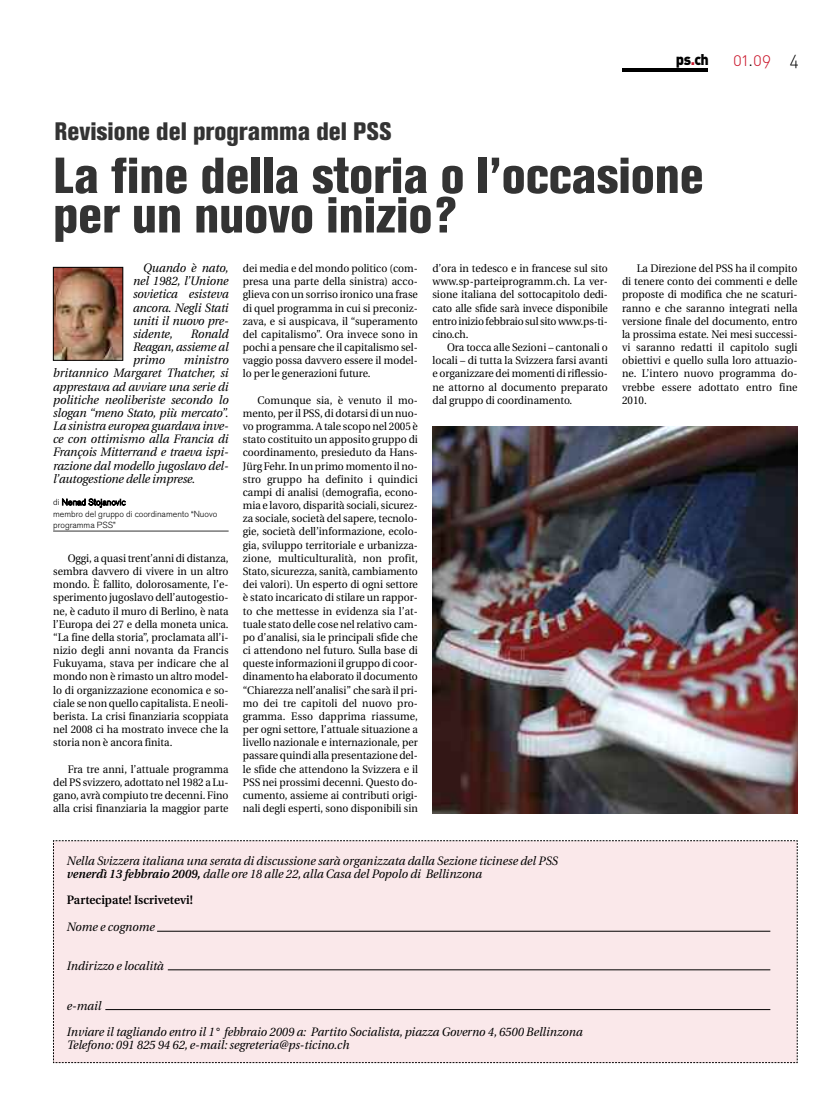
<style>
.page{position:relative;width:833px;height:1117px;background:#fff}
.page>*{position:absolute;margin:0;border:0;box-sizing:border-box;transform-origin:0 0}
.t1{font:800 condensed 50px/39.5px "Akzidenz Grotesk BE";color:#333}
.t2{font:800 condensed 25px "Akzidenz Grotesk BE";color:#333}
.t3{font:17.88px "DIN Light Alternate";color:#ca162b;scale:.96 1}
.t4{font:900 15.38px "DIN";color:#000;scale:.95 1}
.t5{font:italic 12.25px/13.1px "Utopia";color:#000;text-align:justify;scale:.96 1}
.t6{font:600 12.25px "Utopia";color:#000;scale:.96 1}
.t7{font:11px/13.1px "Utopia";color:#000;text-align:justify;scale:.95 1}
.t8{font:300 8.75px/11.4px "Akzidenz Grotesk BE";color:#000}
.s1{color:#ca162b}
.s2{color:#000}
.s3{font-weight:600}
</style>
<div class="page">
<div style="left:53px;top:840px;width:745px;height:222px;background:#fae8ea"></div>
<hr style="left:157px;top:930px;width:613px;height:1px;background:#000">
<hr style="left:622px;top:68px;width:86px;height:4px;background:#000">
<hr style="left:53px;top:530px;width:176px;height:1px;background:#333">
<img style="left:55px;top:269px;width:66px;height:89px">
<div style="left:53px;top:267px;width:70px;height:93px;border:1px solid #000"></div>
<hr style="left:168px;top:969px;width:602px;height:1px;background:#000">
<hr style="left:105px;top:1009px;width:665px;height:1px;background:#000">
<img style="left:432px;top:426px;width:365px;height:387px">
<h2 class="t2" style="left:54px;top:123px;width:338px">Revisione del programma del PSS</h2>
<h3 class="t4" style="left:675px;top:51px;width:36px">ps<span class="s1">.</span>ch</h3>
<h3 class="t3" style="left:733px;top:49px;width:70px">01<span class="s2">.</span>09 <span class="s2">4</span></h3>
<h1 class="t1" style="left:53px;top:162px;width:652px">La fine della storia o l’occasione per un nuovo inizio?</h1>
<p class="t5" style="left:133px;top:262px;width:101px;text-indent:10px">Quando è nato, nel 1982, l’Unione sovietica esisteva ancora. Negli Stati uniti il nuovo pre&shy;sidente,</p>
<p class="t7" style="left:432px;top:262px;width:186px">d’ora in tedesco e in francese sul sito www.sp-parteiprogramm.ch. La ver&shy;sione italiana del sottocapitolo dedi&shy;cato alle sfide sarà invece disponibile entroiniziofebbraiosul sitowww.ps-ti&shy;cino.ch.</p>
<p class="t7" style="left:432px;top:341px;width:186px;text-indent:15px">Ora tocca alle Sezioni – cantonali o locali – di tutta la Svizzera farsi avanti e organizzare dei momenti di riflessio&shy;ne attorno al documento preparato dal gruppo di coordinamento.</p>
<p class="t7" style="left:622px;top:262px;width:186px;text-indent:15px">La Direzione del PSS ha il compito di tenere conto dei commenti e delle proposte di modifica che ne scaturi&shy;ranno e che saranno integrati nella versione finale del documento, entro la prossima estate. Nei mesi successi&shy;vi saranno redatti il capitolo sugli obiettivi e quello sulla loro attuazio&shy;ne. L’intero nuovo programma do&shy;vrebbe essere adottato entro fine 2010.</p>
<p class="t7" style="left:243px;top:262px;width:186px">dei media e del mondo politico (com&shy;presa una parte della sinistra) acco&shy;glieva con un sorriso ironico una frase di quel programma in cui si preconiz&shy;zava, e si auspicava, il “superamento del capitalismo”. Ora invece sono in pochi a pensare che il capitalismo sel&shy;vaggio possa davvero essere il model&shy;lo per le generazioni future.</p>
<p class="t7" style="left:243px;top:394px;width:186px;text-indent:15px">Comunque sia, è venuto il mo&shy;mento, per il PSS, di dotarsi di un nuo&shy;vo programma. A tale scopo nel 2005 è stato costituito un apposito gruppo di coordinamento, presieduto da Hans-Jürg Fehr. In un primo momento il no&shy;stro gruppo ha definito i quindici campi di analisi (demografia, econo&shy;mia e lavoro, disparità sociali, sicurez&shy;za sociale, società del sapere, tecnolo&shy;gie, società dell’informazione, ecolo&shy;gia, sviluppo territoriale e urbanizza&shy;zione, multiculturalità, non profit, Stato, sicurezza, sanità, cambiamento dei valori). Un esperto di ogni settore è stato incaricato di stilare un rappor&shy;to che mettesse in evidenza sia l’at&shy;tuale stato delle cose nel relativo cam&shy;po d’analisi, sia le principali sfide che ci attendono nel futuro. Sulla base di queste informazioni il gruppo di coor&shy;dinamento ha elaborato il documento “Chiarezza nell’analisi” che sarà il pri&shy;mo dei tre capitoli del nuovo pro&shy;gramma. Esso dapprima riassume, per ogni settore, l’attuale situazione a livello nazionale e internazionale, per passare quindi alla presentazione del&shy;le sfide che attendono la Svizzera e il PSS nei prossimi decenni. Questo do&shy;cumento, assieme ai contributi origi&shy;nali degli esperti, sono disponibili sin</p>
<p class="t5" style="left:133px;top:328px;width:101px;text-indent:58px">Ronald Reagan, assieme al primo</p>
<p class="t5" style="left:53px;top:354px;width:184px;text-indent:131px">ministro britannico Margaret Thatcher, si apprestava ad avviare una serie di politiche neoliberiste secondo lo slogan “meno Stato, più mercato”.<br>La sinistra europea guardava inve&shy;ce con ottimismo alla Francia di François Mitterrand e traeva ispi&shy;razione dal modello jugoslavo del&shy;l’autogestione delle imprese.</p>
<p class="t8" style="left:53px;top:497px;width:166px">di Nenad Stojanovic<br>membro del gruppo di coordinamento “Nuovo programma PSS”</p>
<p class="t7" style="left:53px;top:552px;width:186px;text-indent:15px">Oggi, a quasi trent’anni di distanza, sembra davvero di vivere in un altro mondo. È fallito, dolorosamente, l’e&shy;sperimento jugoslavo dell’autogestio&shy;ne, è caduto il muro di Berlino, è nata l’Europa dei 27 e della moneta unica. “La fine della storia”, proclamata all’i&shy;nizio degli anni novanta da Francis Fukuyama, stava per indicare che al mondo non è rimasto un altro model&shy;lo di organizzazione economica e so&shy;ciale se non quello capitalista. E neoli&shy;berista. La crisi finanziaria scoppiata nel 2008 ci ha mostrato invece che la storia non è ancora finita.</p>
<p class="t7" style="left:53px;top:763px;width:186px;text-indent:15px">Fra tre anni, l’attuale programma del PS svizzero, adottato nel 1982 a Lu&shy;gano, avrà compiuto tre decenni. Fino alla crisi finanziaria la maggior parte</p>
<p class="t5" style="left:67px;top:855px;width:513px">Nella Svizzera italiana una serata di discussione sarà organizzata dalla Sezione ticinese del PSS <span class="s3">venerdì 13 febbraio 2009,</span> dalle ore 18 alle 22, alla Casa del Popolo di Bellinzona</p>
<p class="t6" style="left:67px;top:895px;width:133px">Partecipate! Iscrivetevi!</p>
<p class="t5" style="left:67px;top:920px;width:93px">Nome e cognome</p>
<p class="t5" style="left:67px;top:960px;width:102px">Indirizzo e località</p>
<p class="t5" style="left:67px;top:993px;width:538px;line-height:26.4px">e-mail<br>Inviare il tagliando entro il 1° febbraio 2009 a: Partito Socialista, piazza Governo 4, 6500 Bellinzona</p>
<p class="t5" style="left:67px;top:1039px;width:296px">Telefono: 091 825 94 62, e-mail: segreteria@ps-ticino.ch</p>
</div>
